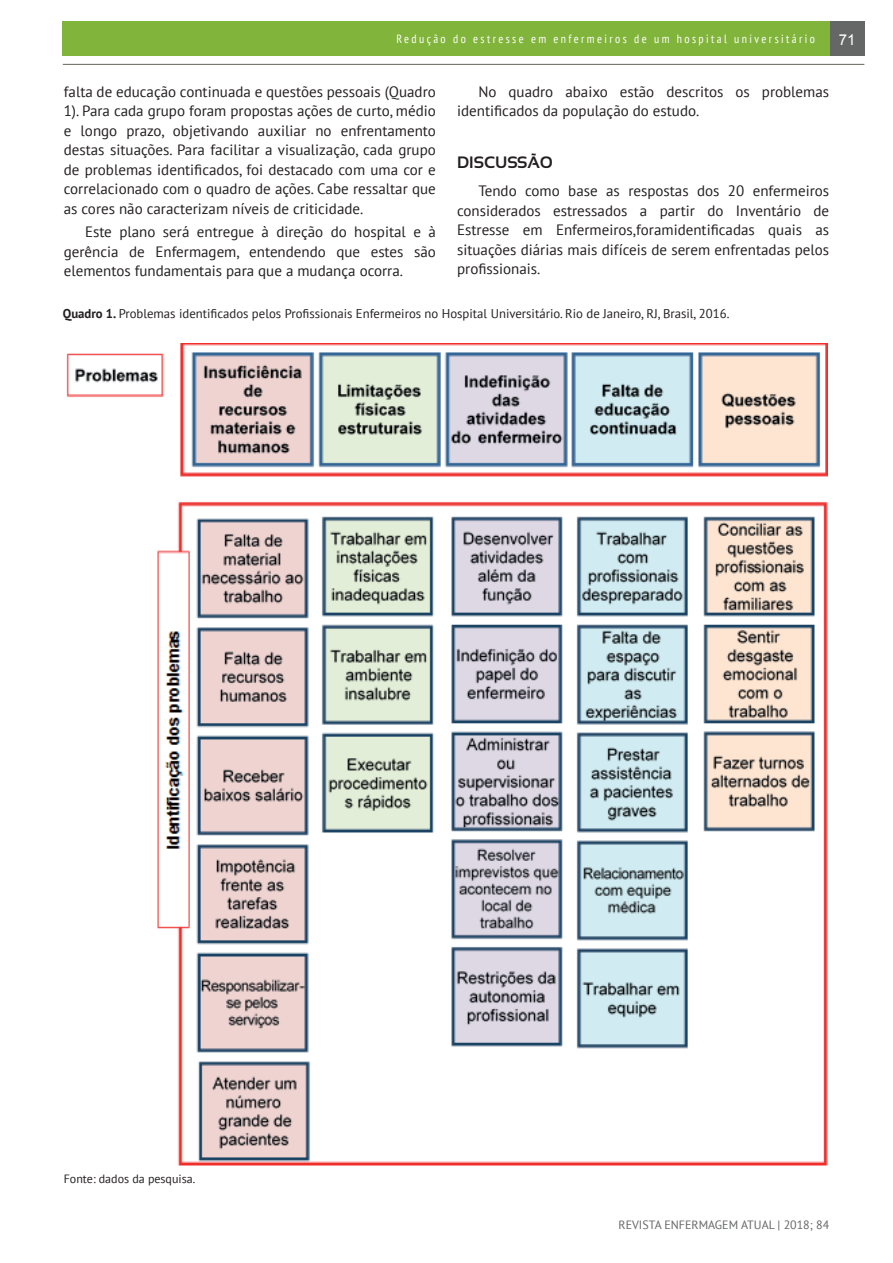
<style>
.page{position:relative;width:893px;height:1263px;background:#fff}
.page>*{position:absolute;margin:0;border:0;box-sizing:border-box;transform-origin:0 0}
.t1{font:16.5px "PT Sans";letter-spacing:.2em;color:#fff}
.t2{font:700 16.5px "Sansation";color:#231f20}
.t3{font:15px/19.5px "PT Sans";color:#231f20;text-align:justify}
.t4{font:15px "Arial";color:#fff}
.t5{font:12.75px "PT Sans";color:#231f20}
.t6{font:condensed 12px "PT Sans";letter-spacing:.2em;color:#fff}
.t7{font:12px "PT Sans";color:#656666}
.t8{font:12px "PT Sans";color:#231f20}
.s1{font-weight:700}
</style>
<div class="page">
<div style="left:830px;top:21px;width:34px;height:35px;background:#656666"></div>
<div style="left:63px;top:21px;width:767px;height:35px;background:#81b43a"></div>
<hr style="left:63px;top:64px;width:801px;height:1px;background:#73776c">
<img style="left:66px;top:343px;width:761px;height:823px">
<p class="t1" style="left:641px;top:28px;width:176px">ARTIGO ORIGINAL</p>
<p class="t4" style="left:839px;top:30px;width:18px">71</p>
<p class="t6" style="left:396px;top:31px;width:420px">Redução do estresse em enfermeiros de um hospital universitário</p>
<p class="t3" style="left:457px;top:81px;width:374px;text-indent:21px">No quadro abaixo estão descritos os problemas identificados da população do estudo.</p>
<p class="t2" style="left:457px;top:153px;width:24px">DISCUSSÃO</p>
<p class="t3" style="left:457px;top:181px;width:374px;text-indent:21px">Tendo como base as respostas dos 20 enfermeiros considerados estressados a partir do Inventário de Estresse em Enfermeiros,foramidentificadas quais as situações diárias mais difíceis de serem enfrentadas pelos profissionais.</p>
<p class="t5" style="left:63px;top:306px;width:668px"><span class="s1">Quadro 1.</span> Problemas identificados pelos Profissionais Enfermeiros no Hospital Universitário. Rio de Janeiro, RJ, Brasil, 2016.</p>
<p class="t3" style="left:64px;top:81px;width:374px">falta de educação continuada e questões pessoais (Quadro 1). Para cada grupo foram propostas ações de curto, médio e longo prazo, objetivando auxiliar no enfrentamento destas situações. Para facilitar a visualização, cada grupo de problemas identificados, foi destacado com uma cor e correlacionado com o quadro de ações. Cabe ressaltar que as cores não caracterizam níveis de criticidade.</p>
<p class="t3" style="left:64px;top:222px;width:374px;text-indent:21px">Este plano será entregue à direção do hospital e à gerência de Enfermagem, entendendo que estes são elementos fundamentais para que a mudança ocorra.</p>
<p class="t8" style="left:64px;top:1171px;width:133px">Fonte: dados da pesquisa.</p>
<p class="t7" style="left:619px;top:1217px;width:212px">REVISTA ENFERMAGEM ATUAL | 2018; 84</p>
</div>
